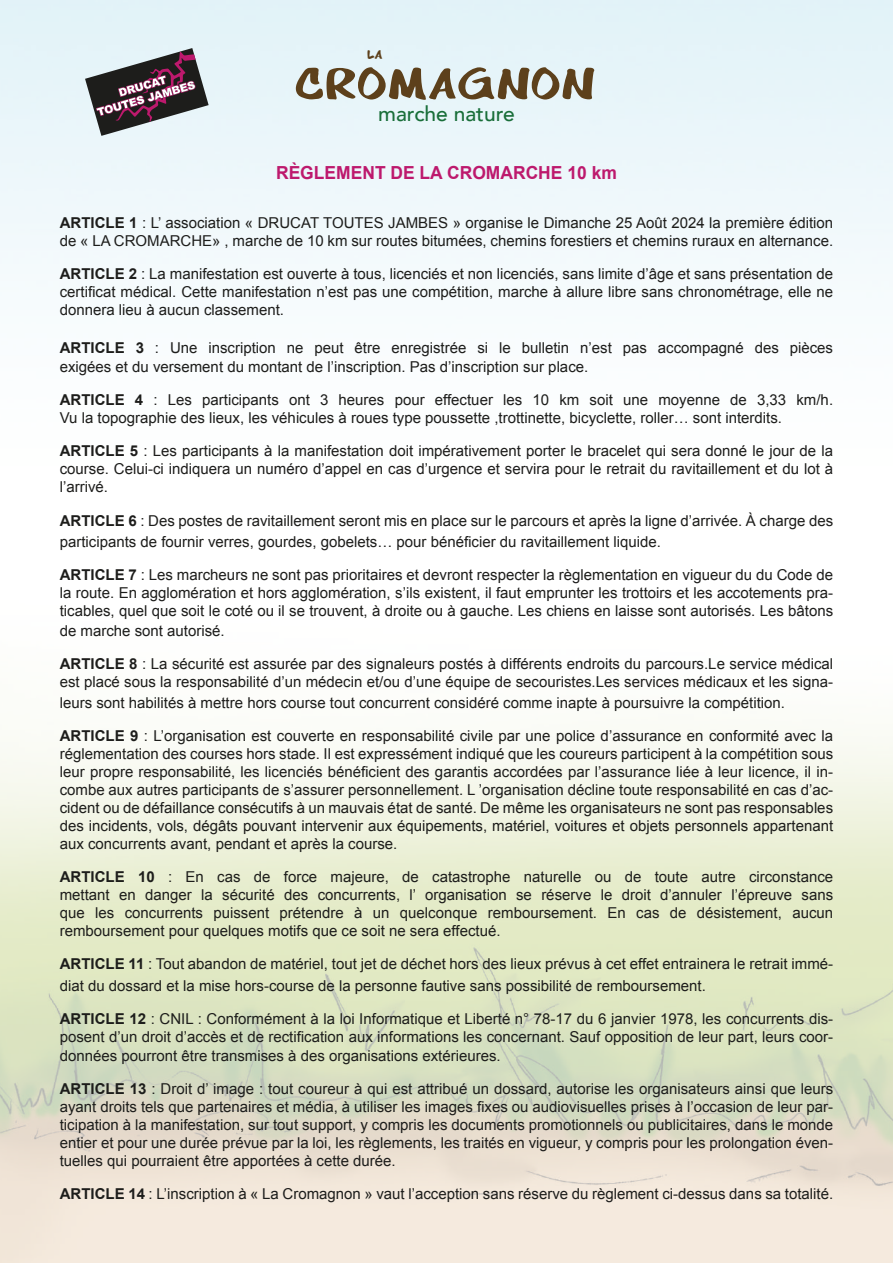
<style>
.page{position:relative;width:893px;height:1263px;background:#fff}
.page>*{position:absolute;margin:0;border:0;box-sizing:border-box;transform-origin:0 0}
.t1{font:53.1px "Cartoon";color:#5d401b}
.t2{font:23.85px "Futura BQ";color:#196e39}
.t3{font:500 21px "Avenir";color:#196e39}
.t4{font:700 18px "Arial";color:#bd196d}
.t5{font:15px/18px "Arial";color:#1d1d1b}
.t6{font:14.85px "Cartoon";color:#5d401b}
.s1{font-weight:700}
</style>
<div class="page">
<svg style="left:85px;top:48px;width:124px;height:88px;background:#867f86"></svg>
<p class="t6" style="left:367px;top:46px;width:17px">LA</p>
<h1 class="t1" style="left:295px;top:53px;width:302px">CROMAGNON</h1>
<h2 class="t2" style="left:346px;top:97px;width:196px">course à pied nature</h2>
<p class="t4" style="left:276px;top:161px;width:342px">RÈGLEMENT DE LA CROMARCHE 10 km</p>
<p class="t5" style="left:60px;top:214px;width:775px"><span class="s1">ARTICLE 1</span> : L’ association « DRUCAT TOUTES JAMBES » organise le Dimanche 25 Août 2024 la première édition de « LA CROMARCHE» , marche de 10 km sur routes bitumées, chemins forestiers et chemins ruraux en alternance.</p>
<p class="t5" style="left:60px;top:265px;width:775px;text-align:justify"><span class="s1">ARTICLE 2</span> : La manifestation est ouverte à tous, licenciés et non licenciés, sans limite d’âge et sans présentation de certificat médical. Cette manifestation n’est pas une compétition, marche à allure libre sans chronométrage, elle ne donnera lieu à aucun classement.</p>
<p class="t5" style="left:60px;top:338px;width:775px;line-height:19.5px"><span class="s1">ARTICLE 3</span> : Une inscription ne peut être enregistrée si le bulletin n’est pas accompagné des pièces exigées et du versement du montant de l’inscription. Pas d’inscription sur place.</p>
<p class="t5" style="left:60px;top:391px;width:775px"><span class="s1">ARTICLE 4</span> : Les participants ont 3 heures pour effectuer les 10 km soit une moyenne de 3,33 km/h.<br>Vu la topographie des lieux, les véhicules à roues type poussette ,trottinette, bicyclette, roller… sont interdits.</p>
<p class="t5" style="left:60px;top:442px;width:775px;text-align:justify"><span class="s1">ARTICLE 5</span> : Les participants à la manifestation doit impérativement porter le bracelet qui sera donné le jour de la course. Celui-ci indiquera un numéro d’appel en cas d’urgence et servira pour le retrait du ravitaillement et du lot à l’arrivé.</p>
<p class="t5" style="left:60px;top:510px;width:775px;line-height:21.6px"><span class="s1">ARTICLE 6</span> : Des postes de ravitaillement seront mis en place sur le parcours et après la ligne d’arrivée. À charge des participants de fournir verres, gourdes, gobelets… pour bénéficier du ravitaillement liquide.</p>
<p class="t5" style="left:60px;top:566px;width:775px;text-align:justify"><span class="s1">ARTICLE 7</span> : Les marcheurs ne sont pas prioritaires et devront respecter la règlementation en vigueur du du Code de la route. En agglomération et hors agglomération, s’ils existent, il faut emprunter les trottoirs et les accotements pra&shy;ticables, quel que soit le coté ou il se trouvent, à droite ou à gauche. Les chiens en laisse sont autorisés. Les bâtons</p>
<p class="t5" style="left:60px;top:621px;width:167px">de marche sont autorisé.</p>
<p class="t5" style="left:60px;top:654px;width:775px"><span class="s1">ARTICLE 8</span> : La sécurité est assurée par des signaleurs postés à différents endroits du parcours.Le service médical est placé sous la responsabilité d’un médecin et/ou d’une équipe de secouristes.Les services médicaux et les signa-</p>
<p class="t5" style="left:60px;top:694px;width:727px">leurs sont habilités à mettre hors course tout concurrent considéré comme inapte à poursuivre la compétition.</p>
<p class="t5" style="left:60px;top:727px;width:775px;text-align:justify"><span class="s1">ARTICLE 9</span> : L’organisation est couverte en responsabilité civile par une police d’assurance en conformité avec la réglementation des courses hors stade. Il est expressément indiqué que les coureurs participent à la compétition sous leur propre responsabilité, les licenciés bénéficient des garantis accordées par l’assurance liée à leur licence, il in&shy;combe aux autres participants de s’assurer personnellement. L ’organisation décline toute responsabilité en cas d’ac&shy;cident ou de défaillance consécutifs à un mauvais état de santé. De même les organisateurs ne sont pas responsables des incidents, vols, dégâts pouvant intervenir aux équipements, matériel, voitures et objets personnels appartenant aux concurrents avant, pendant et après la course.</p>
<p class="t5" style="left:60px;top:868px;width:775px;text-align:justify"><span class="s1">ARTICLE 10</span> : En cas de force majeure, de catastrophe naturelle ou de toute autre circonstance mettant en danger la sécurité des concurrents, l’ organisation se réserve le droit d’annuler l’épreuve sans que les concurrents puissent prétendre à un quelconque remboursement. En cas de désistement, aucun remboursement pour quelques motifs que ce soit ne sera effectué.</p>
<p class="t5" style="left:60px;top:953px;width:775px;line-height:21.6px"><span class="s1">ARTICLE 11</span> : Tout abandon de matériel, tout jet de déchet hors des lieux prévus à cet effet entrainera le retrait immé&shy;diat du dossard et la mise hors-course de la personne fautive sans possibilité de remboursement.</p>
<p class="t5" style="left:60px;top:1010px;width:775px"><span class="s1">ARTICLE 12</span> : CNIL : Conformément à la loi Informatique et Liberté n° 78-17 du 6 janvier 1978, les concurrents dis&shy;posent d’un droit d’accès et de rectification aux informations les concernant. Sauf opposition de leur part, leurs coor-</p>
<p class="t5" style="left:60px;top:1047px;width:443px">données pourront être transmises à des organisations extérieures.</p>
<p class="t5" style="left:60px;top:1080px;width:775px;text-align:justify"><span class="s1">ARTICLE 13</span> : Droit d’ image : tout coureur à qui est attribué un dossard, autorise les organisateurs ainsi que leurs ayant droits tels que partenaires et média, à utiliser les images fixes ou audiovisuelles prises à l’occasion de leur par&shy;ticipation à la manifestation, sur tout support, y compris les documents promotionnels ou publicitaires, dans le monde entier et pour une durée prévue par la loi, les règlements, les traités en vigueur, y compris pour les prolongation éven&shy;tuelles qui pourraient être apportées à cette durée.</p>
<p class="t5" style="left:60px;top:1185px;width:775px"><span class="s1">ARTICLE 14</span> : L’inscription à « La Cromagnon » vaut l’acception sans réserve du règlement ci-dessus dans sa totalité.</p>
<h3 class="t3" style="left:378px;top:96px;width:138px">marche nature</h3>
</div>
